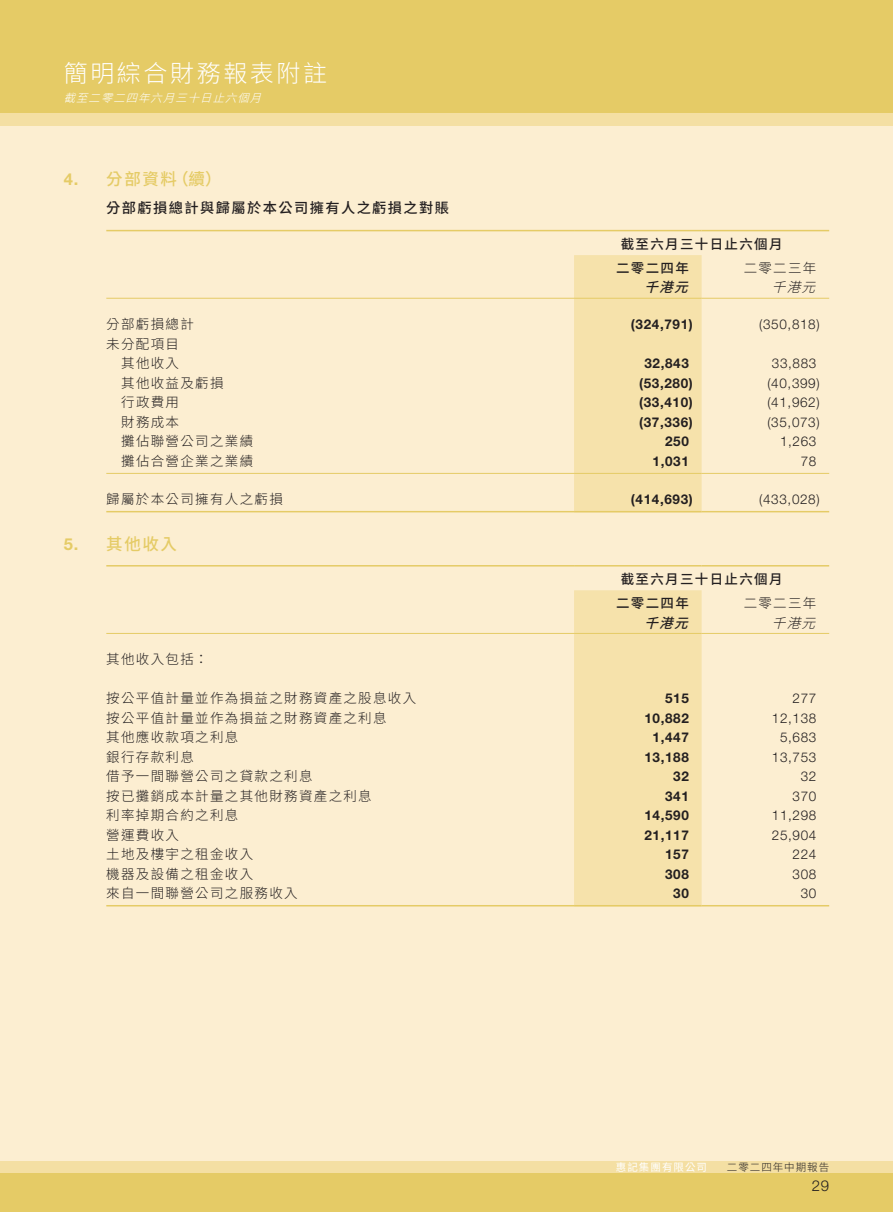
<style>
.page{position:relative;width:893px;height:1212px;background:#fff}
.page>*{position:absolute;margin:0;border:0;box-sizing:border-box;transform-origin:0 0}
.t1{font:300 24px "Source Han Sans TC";letter-spacing:.11em;color:#fff}
.Heading_1{font:500 16.5px "Source Han Sans TC";letter-spacing:.095em;color:#e5cb66}
.t2{font:300 15px "Helvetica Neue LT Std";color:#231f20}
.Heading_2{font:500 14.25px "Source Han Sans TC";letter-spacing:.1em;color:#231f20}
.Body_Text{font:300 13.5px "Source Han Sans TC";letter-spacing:.1em;color:#231f20}
.Body_Text-2{font:700 13.5px "Helvetica Neue LT Std";letter-spacing:.05em;color:#231f20}
.Body_Text-3{font:300 13.5px "Helvetica Neue LT Std";letter-spacing:.05em;color:#231f20}
.Body_Text-4{font:500 13.5px "Source Han Sans TC";letter-spacing:.1em;color:#231f20}
.Body_Text-5{font:italic 500 13.5px "Source Han Sans TC";color:#231f20}
.Body_Text-6{font:italic 300 13.5px "Source Han Sans TC";color:#231f20}
.t3{font:italic 300 11.25px "Source Han Sans TC";color:#fff}
.t4{font:300 10.5px "Source Han Sans TC";letter-spacing:.095em;color:#231f20}
.s1{font-family:"Helvetica Neue LT Std";font-weight:700}
.s2{font-weight:400;color:#fff}
</style>
<div class="page">
<div style="left:0;top:105px;width:893px;height:1077px;background:#fceed1"></div>
<div style="left:0;top:1161px;width:893px;height:13px;background:#f4dfa3"></div>
<div style="left:0;top:1174px;width:893px;height:38px;background:#e5cb66"></div>
<div style="left:0;top:0;width:893px;height:125px;background:#f4dfa3"></div>
<div style="left:0;top:0;width:893px;height:113px;background:#e5cb66"></div>
<hr style="left:0;top:0;width:1px;height:125px;background:#f4dfa3">
<div style="left:574px;top:255px;width:128px;height:256px;background:#f6e2ab"></div>
<hr style="left:106px;top:230px;width:468px;height:1px;background:#e5cb66">
<hr style="left:574px;top:230px;width:128px;height:1px;background:#e5cb66">
<hr style="left:702px;top:230px;width:127px;height:1px;background:#e5cb66">
<hr style="left:106px;top:298px;width:468px;height:1px;background:#e5cb66">
<hr style="left:574px;top:298px;width:128px;height:1px;background:#e5cb66">
<hr style="left:702px;top:298px;width:127px;height:1px;background:#e5cb66">
<hr style="left:106px;top:473px;width:468px;height:1px;background:#e5cb66">
<hr style="left:574px;top:473px;width:128px;height:1px;background:#e5cb66">
<hr style="left:702px;top:473px;width:127px;height:1px;background:#e5cb66">
<hr style="left:106px;top:511px;width:468px;height:1px;background:#e5cb66">
<hr style="left:574px;top:511px;width:128px;height:1px;background:#e5cb66">
<hr style="left:702px;top:511px;width:127px;height:1px;background:#e5cb66">
<div style="left:574px;top:590px;width:128px;height:315px;background:#f6e2ab"></div>
<hr style="left:106px;top:565px;width:468px;height:1px;background:#e5cb66">
<hr style="left:574px;top:565px;width:128px;height:1px;background:#e5cb66">
<hr style="left:702px;top:565px;width:127px;height:1px;background:#e5cb66">
<hr style="left:106px;top:633px;width:468px;height:1px;background:#e5cb66">
<hr style="left:574px;top:633px;width:128px;height:1px;background:#e5cb66">
<hr style="left:702px;top:633px;width:127px;height:1px;background:#e5cb66">
<hr style="left:106px;top:905px;width:468px;height:1px;background:#e5cb66">
<hr style="left:574px;top:905px;width:128px;height:1px;background:#e5cb66">
<hr style="left:702px;top:905px;width:127px;height:1px;background:#e5cb66">
<h1 class="t1" style="left:64px;top:60px;width:265px">簡明綜合財務報表附註</h1>
<p class="t3" style="left:64px;top:91px;width:207px">截至二零二四年六月三十日止六個月</p>
<p class="Heading_1" style="left:64px;top:169px;width:159px"><span class="s1">4.</span> 分部資料（續）</p>
<p class="Heading_2" style="left:106px;top:199px;width:344px">分部虧損總計與歸屬於本公司擁有人之虧損之對賬</p>
<p class="Body_Text-4" style="left:621px;top:237px;width:163px">截至六月三十日止六個月</p>
<p class="Body_Text-4" style="left:616px;top:260px;width:74px">二零二四年</p>
<p class="Body_Text" style="left:744px;top:260px;width:74px">二零二三年</p>
<p class="Body_Text-5" style="left:644px;top:280px;width:55px">千港元</p>
<p class="Body_Text-6" style="left:772px;top:280px;width:55px">千港元</p>
<p class="Body_Text" style="left:106px;top:317px;width:89px">分部虧損總計</p>
<p class="Body_Text-2" style="left:631px;top:316px;width:63px">(324,791)</p>
<p class="Body_Text-3" style="left:759px;top:316px;width:62px">(350,818)</p>
<p class="Body_Text" style="left:106px;top:336px;width:74px">未分配項目</p>
<p class="Body_Text" style="left:121px;top:356px;width:59px">其他收入</p>
<p class="Body_Text-2" style="left:644px;top:355px;width:46px">32,843</p>
<p class="Body_Text-3" style="left:772px;top:355px;width:46px">33,883</p>
<p class="Body_Text" style="left:121px;top:375px;width:104px">其他收益及虧損</p>
<p class="Body_Text-2" style="left:639px;top:375px;width:55px">(53,280)</p>
<p class="Body_Text-3" style="left:767px;top:375px;width:54px">(40,399)</p>
<p class="Body_Text" style="left:121px;top:395px;width:59px">行政費用</p>
<p class="Body_Text-2" style="left:639px;top:394px;width:55px">(33,410)</p>
<p class="Body_Text-3" style="left:767px;top:394px;width:54px">(41,962)</p>
<p class="Body_Text" style="left:121px;top:414px;width:59px">財務成本</p>
<p class="Body_Text-2" style="left:639px;top:414px;width:55px">(37,336)</p>
<p class="Body_Text-3" style="left:767px;top:414px;width:54px">(35,073)</p>
<p class="Body_Text" style="left:121px;top:434px;width:134px">攤佔聯營公司之業績</p>
<p class="Body_Text-2" style="left:665px;top:433px;width:25px">250</p>
<p class="Body_Text-3" style="left:780px;top:433px;width:38px">1,263</p>
<p class="Body_Text" style="left:121px;top:453px;width:134px">攤佔合營企業之業績</p>
<p class="Body_Text-2" style="left:652px;top:453px;width:38px">1,031</p>
<p class="Body_Text-3" style="left:801px;top:453px;width:17px">78</p>
<p class="Body_Text" style="left:106px;top:492px;width:178px">歸屬於本公司擁有人之虧損</p>
<p class="Body_Text-2" style="left:631px;top:491px;width:63px">(414,693)</p>
<p class="Body_Text-3" style="left:759px;top:491px;width:62px">(433,028)</p>
<p class="Heading_1" style="left:64px;top:534px;width:115px"><span class="s1">5.</span> 其他收入</p>
<p class="Body_Text-4" style="left:621px;top:572px;width:163px">截至六月三十日止六個月</p>
<p class="Body_Text-4" style="left:616px;top:596px;width:74px">二零二四年</p>
<p class="Body_Text" style="left:744px;top:596px;width:74px">二零二三年</p>
<p class="Body_Text-5" style="left:644px;top:615px;width:55px">千港元</p>
<p class="Body_Text-6" style="left:772px;top:615px;width:55px">千港元</p>
<p class="Body_Text" style="left:106px;top:652px;width:103px">其他收入包括：</p>
<p class="Body_Text" style="left:106px;top:691px;width:311px">按公平值計量並作為損益之財務資產之股息收入</p>
<p class="Body_Text-2" style="left:665px;top:690px;width:25px">515</p>
<p class="Body_Text-3" style="left:793px;top:690px;width:25px">277</p>
<p class="Body_Text" style="left:106px;top:710px;width:282px">按公平值計量並作為損益之財務資產之利息</p>
<p class="Body_Text-2" style="left:644px;top:710px;width:46px">10,882</p>
<p class="Body_Text-3" style="left:772px;top:710px;width:46px">12,138</p>
<p class="Body_Text" style="left:106px;top:730px;width:134px">其他應收款項之利息</p>
<p class="Body_Text-2" style="left:652px;top:729px;width:38px">1,447</p>
<p class="Body_Text-3" style="left:780px;top:729px;width:38px">5,683</p>
<p class="Body_Text" style="left:106px;top:749px;width:89px">銀行存款利息</p>
<p class="Body_Text-2" style="left:644px;top:749px;width:46px">13,188</p>
<p class="Body_Text-3" style="left:772px;top:749px;width:46px">13,753</p>
<p class="Body_Text" style="left:106px;top:769px;width:208px">借予一間聯營公司之貸款之利息</p>
<p class="Body_Text-2" style="left:673px;top:768px;width:17px">32</p>
<p class="Body_Text-3" style="left:801px;top:768px;width:17px">32</p>
<p class="Body_Text" style="left:106px;top:788px;width:267px">按已攤銷成本計量之其他財務資產之利息</p>
<p class="Body_Text-2" style="left:665px;top:788px;width:25px">341</p>
<p class="Body_Text-3" style="left:793px;top:788px;width:25px">370</p>
<p class="Body_Text" style="left:106px;top:808px;width:134px">利率掉期合約之利息</p>
<p class="Body_Text-2" style="left:644px;top:807px;width:46px">14,590</p>
<p class="Body_Text-3" style="left:772px;top:807px;width:46px">11,298</p>
<p class="Body_Text" style="left:106px;top:827px;width:74px">營運費收入</p>
<p class="Body_Text-2" style="left:644px;top:827px;width:46px">21,117</p>
<p class="Body_Text-3" style="left:772px;top:827px;width:46px">25,904</p>
<p class="Body_Text" style="left:106px;top:847px;width:148px">土地及樓宇之租金收入</p>
<p class="Body_Text-2" style="left:665px;top:846px;width:25px">157</p>
<p class="Body_Text-3" style="left:793px;top:846px;width:25px">224</p>
<p class="Body_Text" style="left:106px;top:866px;width:148px">機器及設備之租金收入</p>
<p class="Body_Text-2" style="left:665px;top:866px;width:25px">308</p>
<p class="Body_Text-3" style="left:793px;top:866px;width:25px">308</p>
<p class="Body_Text" style="left:106px;top:886px;width:193px">來自一間聯營公司之服務收入</p>
<p class="Body_Text-2" style="left:673px;top:885px;width:17px">30</p>
<p class="Body_Text-3" style="left:801px;top:885px;width:17px">30</p>
<p class="t4" style="left:616px;top:1161px;width:215px"><span class="s2">惠記集團有限公司</span>　　二零二四年中期報告</p>
<p class="t2" style="left:812px;top:1176px;width:19px">29</p>
</div>
